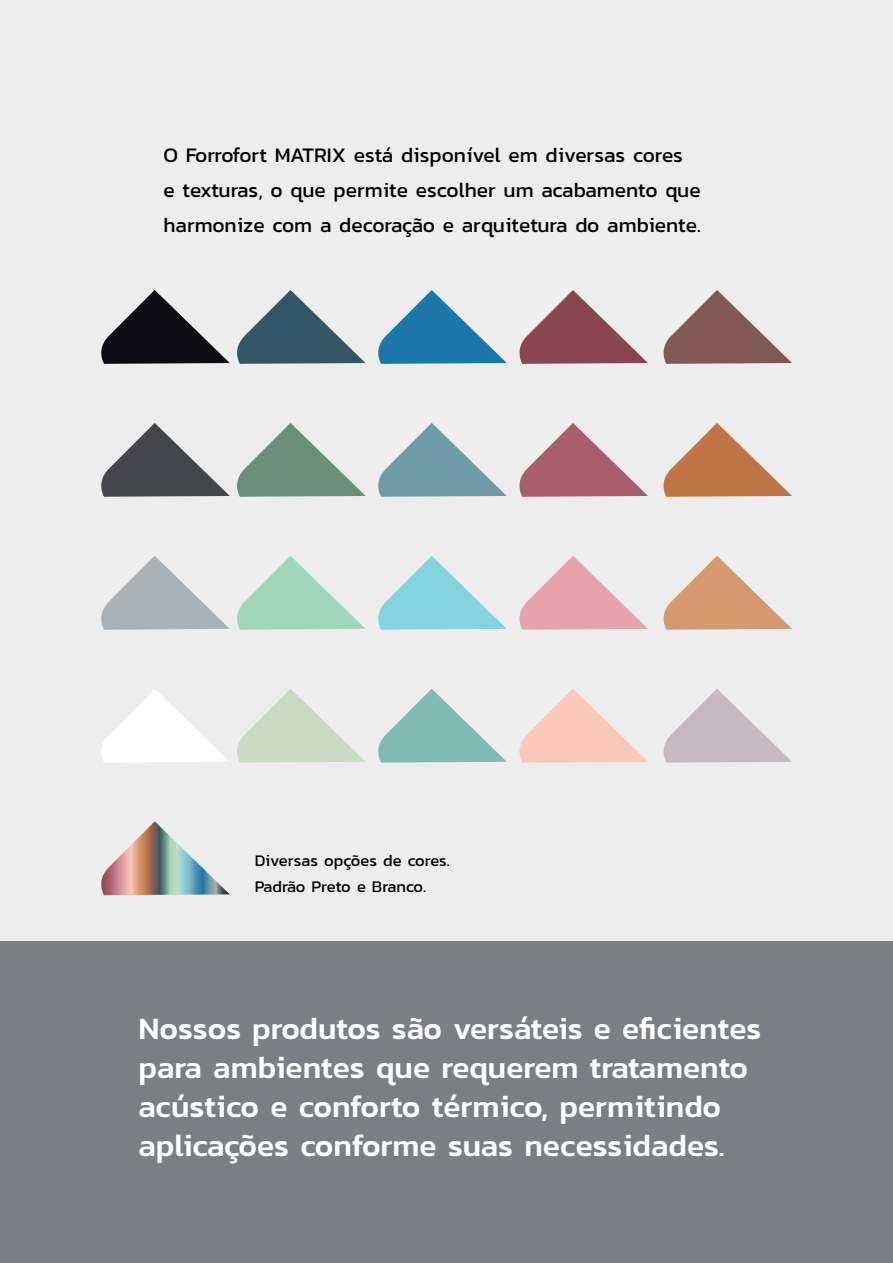
<style>
.page{position:relative;width:893px;height:1263px;background:#ededed}
.page>*{position:absolute;margin:0;border:0;box-sizing:border-box;transform-origin:0 0}
.t1{font:500 31.5px/39px "Kanit";color:#fff}
.t2{font:21px/34.5px "Kanit";color:#000}
.t3{font:16.5px "Kanit";color:#000}
</style>
<div class="page">
<div style="left:0;top:941px;width:893px;height:322px;background:#7b7e83"></div>
<svg style="left:101px;top:290px;width:128px;height:74px"></svg>
<svg style="left:237px;top:290px;width:128px;height:74px"></svg>
<svg style="left:378px;top:290px;width:128px;height:74px"></svg>
<svg style="left:519px;top:290px;width:129px;height:74px"></svg>
<svg style="left:663px;top:290px;width:129px;height:74px"></svg>
<svg style="left:101px;top:423px;width:128px;height:74px"></svg>
<svg style="left:237px;top:423px;width:128px;height:74px"></svg>
<svg style="left:378px;top:423px;width:128px;height:74px"></svg>
<svg style="left:519px;top:423px;width:129px;height:74px"></svg>
<svg style="left:663px;top:423px;width:129px;height:74px"></svg>
<svg style="left:101px;top:556px;width:128px;height:74px"></svg>
<svg style="left:237px;top:556px;width:128px;height:74px"></svg>
<svg style="left:378px;top:556px;width:128px;height:74px"></svg>
<svg style="left:519px;top:556px;width:129px;height:74px"></svg>
<svg style="left:663px;top:556px;width:129px;height:74px"></svg>
<svg style="left:101px;top:689px;width:128px;height:74px"></svg>
<svg style="left:237px;top:689px;width:128px;height:74px"></svg>
<svg style="left:378px;top:689px;width:128px;height:74px"></svg>
<svg style="left:519px;top:689px;width:129px;height:74px"></svg>
<svg style="left:663px;top:689px;width:129px;height:74px"></svg>
<svg style="left:101px;top:821px;width:128px;height:74px"></svg>
<p class="t2" style="left:163px;top:138px;width:539px">O Forrofort MATRIX está disponível em diversas cores<br>e texturas, o que permite escolher um acabamento que harmonize com a decoração e arquitetura do ambiente.</p>
<p class="t3" style="left:255px;top:848px;width:197px">Diversas opções de cores.</p>
<p class="t3" style="left:255px;top:874px;width:173px">Padrão Preto e Branco.</p>
<p class="t1" style="left:138px;top:1008px;width:624px">Nossos produtos são versáteis e eficientes para ambientes que requerem tratamento acústico e conforto térmico, permitindo aplicações conforme suas necessidades.</p>
</div>
